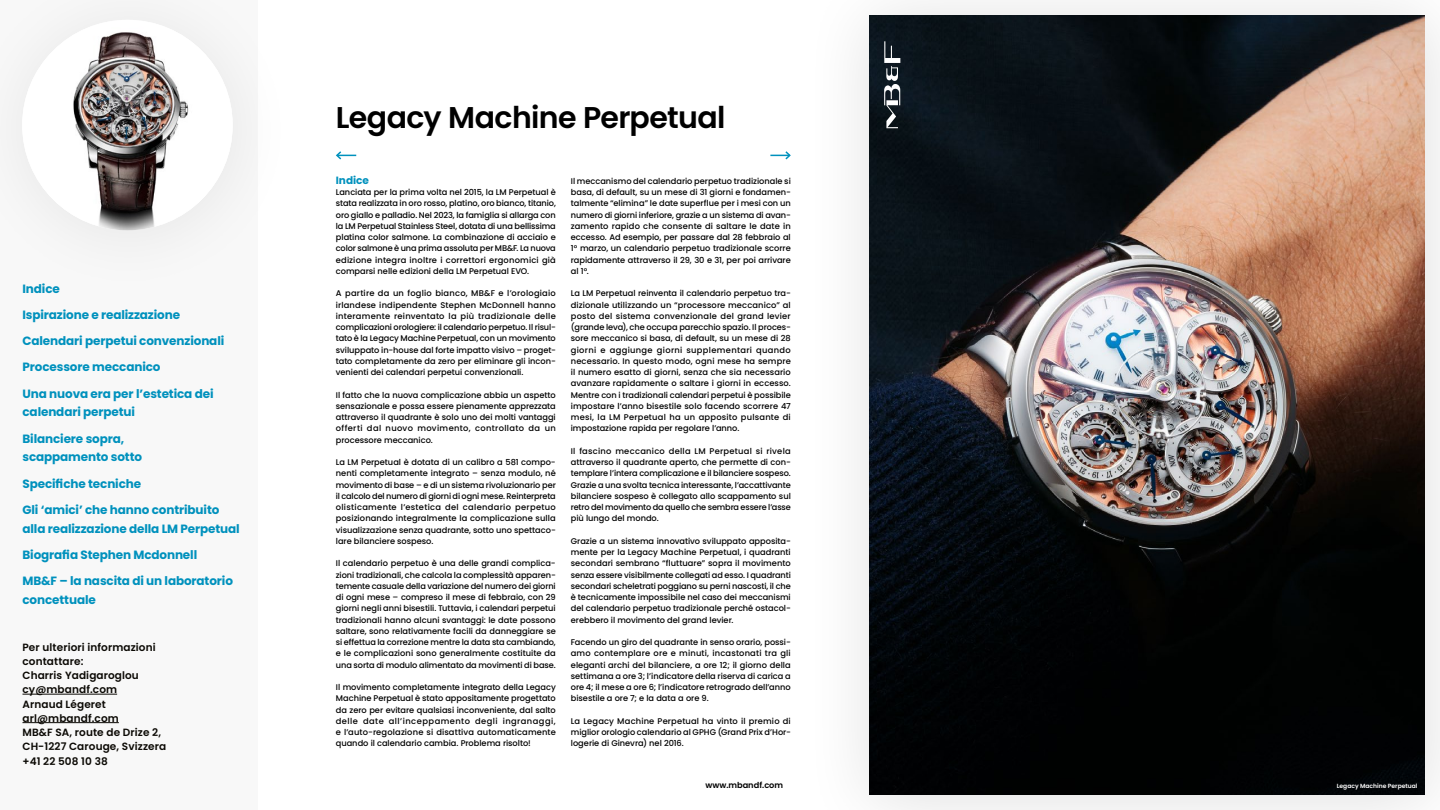
<style>
.page{position:relative;width:1440px;height:810px;background:#fff}
.page>*{position:absolute;margin:0;border:0;box-sizing:border-box;transform-origin:0 0}
.t1{font:600 30px "Poppins";letter-spacing:-.02em;color:#000}
.t2{font:700 12px/26.2px "Poppins";letter-spacing:-.01em;color:#0091bd}
.t3{font:600 10.5px/14.2px "Poppins";letter-spacing:.01em;color:#0b0904}
.t4{font:700 10.5px "Poppins";color:#0091bd}
.t5{font:500 8.25px/11.2px "Poppins";letter-spacing:-.005em;color:#000;text-align:justify}
.t6{font:600 8.25px "Poppins";color:#000}
.t7{font:600 6px "Poppins";color:#fff}
</style>
<div class="page">
<div style="left:0;top:0;width:257px;height:810px;background:#f8f8f8"></div>
<div style="left:0;top:0;width:301px;height:301px;background:#f7f7f7"></div>
<img style="left:22px;top:20px;width:211px;height:210px;border-radius:105px">
<hr style="left:22px;top:694px;width:95px;height:1px;background:#0b0904">
<hr style="left:22px;top:722px;width:97px;height:1px;background:#0b0904">
<svg style="left:336px;top:151px;width:20px;height:9px"></svg>
<svg style="left:770px;top:151px;width:21px;height:9px"></svg>
<svg style="left:857px;top:5px;width:583px;height:805px;background:#494240"></svg>
<h2 class="t2" style="left:22px;top:275px;width:203px">Indice<br>Ispirazione e realizzazione<br>Calendari perpetui convenzionali<br>Processore meccanico<br>Una nuova era per l’estetica dei</h2>
<h2 class="t2" style="left:22px;top:399px;width:114px">calendari perpetui<br>Bilanciere sopra,</h2>
<h2 class="t2" style="left:22px;top:444px;width:198px">scappamento sotto<br>Specifiche tecniche<br>Gli ‘amici’ che hanno contribuito</h2>
<h2 class="t2" style="left:22px;top:515px;width:219px">alla realizzazione della LM Perpetual<br>Biografia Stephen Mcdonnell<br>MB&amp;F – la nascita di un laboratorio</h2>
<h2 class="t2" style="left:22px;top:587px;width:75px">concettuale</h2>
<p class="t3" style="left:22px;top:640px;width:145px">Per ulteriori informazioni contattare:<br>Charris Yadigaroglou cy@mbandf.com<br>Arnaud Légeret arl@mbandf.com<br>MB&amp;F SA, route de Drize 2,<br>CH-1227 Carouge, Svizzera +41 22 508 10 38</p>
<h1 class="t1" style="left:336px;top:100px;width:391px">Legacy Machine Perpetual</h1>
<p class="t4" style="left:336px;top:174px;width:35px">Indice</p>
<p class="t5" style="left:336px;top:187px;width:222px">Lanciata per la prima volta nel 2015, la LM Perpetual è stata realizzata in oro rosso, platino, oro bianco, titanio, oro giallo e palladio. Nel 2023, la famiglia si allarga con la LM Perpetual Stainless Steel, dotata di una bellissima platina color salmone. La combinazione di acciaio e color salmone è una prima assoluta per MB&amp;F. La nuova edizione integra inoltre i correttori ergonomici già comparsi nelle edizioni della LM Perpetual EVO.</p>
<p class="t5" style="left:336px;top:288px;width:222px">A partire da un foglio bianco, MB&amp;F e l’orologiaio irlandese indipendente Stephen McDonnell hanno interamente reinventato la più tradizionale delle complicazioni orologiere: il calendario perpetuo. Il risul&shy;tato è la Legacy Machine Perpetual, con un movimento sviluppato in-house dal forte impatto visivo – proget&shy;tato completamente da zero per eliminare gli incon&shy;venienti dei calendari perpetui convenzionali.</p>
<p class="t5" style="left:336px;top:389px;width:222px">Il fatto che la nuova complicazione abbia un aspetto sensazionale e possa essere pienamente apprezzata attraverso il quadrante è solo uno dei molti vantaggi offerti dal nuovo movimento, controllato da un processore meccanico.</p>
<p class="t5" style="left:336px;top:457px;width:222px">La LM Perpetual è dotata di un calibro a 581 compo&shy;nenti completamente integrato – senza modulo, né movimento di base – e di un sistema rivoluzionario per il calcolo del numero di giorni di ogni mese. Reinterpreta olisticamente l’estetica del calendario perpetuo posizionando integralmente la complicazione sulla visualizzazione senza quadrante, sotto uno spettaco&shy;lare bilanciere sospeso.</p>
<p class="t5" style="left:336px;top:558px;width:222px;text-align:left">Il calendario perpetuo è una delle grandi complica&shy;zioni tradizionali, che calcola la complessità apparen&shy;temente casuale della variazione del numero dei giorni di ogni mese – compreso il mese di febbraio, con 29 giorni negli anni bisestili. Tuttavia, i calendari perpetui tradizionali hanno alcuni svantaggi: le date possono saltare, sono relativamente facili da danneggiare se si effettua la correzione mentre la data sta cambiando, e le complicazioni sono generalmente costituite da una sorta di modulo alimentato da movimenti di base.</p>
<p class="t5" style="left:336px;top:682px;width:222px">Il movimento completamente integrato della Legacy Machine Perpetual è stato appositamente progettato da zero per evitare qualsiasi inconveniente, dal salto delle date all’inceppamento degli ingranaggi, e l’auto-regolazione si disattiva automaticamente quando il calendario cambia. Problema risolto!</p>
<p class="t5" style="left:571px;top:175px;width:222px">Il meccanismo del calendario perpetuo tradizionale si basa, di default, su un mese di 31 giorni e fondamen&shy;talmente “elimina” le date superflue per i mesi con un numero di giorni inferiore, grazie a un sistema di avan&shy;zamento rapido che consente di saltare le date in eccesso. Ad esempio, per passare dal 28 febbraio al 1° marzo, un calendario perpetuo tradizionale scorre rapidamente attraverso il 29, 30 e 31, per poi arrivare al 1°.</p>
<p class="t5" style="left:571px;top:288px;width:222px">La LM Perpetual reinventa il calendario perpetuo tra&shy;dizionale utilizzando un “processore meccanico” al posto del sistema convenzionale del grand levier (grande leva), che occupa parecchio spazio. Il proces&shy;sore meccanico si basa, di default, su un mese di 28 giorni e aggiunge giorni supplementari quando necessario. In questo modo, ogni mese ha sempre il numero esatto di giorni, senza che sia necessario avanzare rapidamente o saltare i giorni in eccesso.<br>Mentre con i tradizionali calendari perpetui è possibile impostare l’anno bisestile solo facendo scorrere 47 mesi, la LM Perpetual ha un apposito pulsante di impostazione rapida per regolare l’anno.</p>
<p class="t5" style="left:571px;top:445px;width:222px">Il fascino meccanico della LM Perpetual si rivela attraverso il quadrante aperto, che permette di con&shy;templare l’intera complicazione e il bilanciere sospeso.<br>Grazie a una svolta tecnica interessante, l’accattivante bilanciere sospeso è collegato allo scappamento sul retro del movimento da quello che sembra essere l’asse più lungo del mondo.</p>
<p class="t5" style="left:571px;top:535px;width:222px">Grazie a un sistema innovativo sviluppato apposita&shy;mente per la Legacy Machine Perpetual, i quadranti secondari sembrano “fluttuare” sopra il movimento senza essere visibilmente collegati ad esso. I quadranti secondari scheletrati poggiano su perni nascosti, il che è tecnicamente impossibile nel caso dei meccanismi del calendario perpetuo tradizionale perché ostacol&shy;erebbero il movimento del grand levier.</p>
<p class="t5" style="left:571px;top:637px;width:222px">Facendo un giro del quadrante in senso orario, possi&shy;amo contemplare ore e minuti, incastonati tra gli eleganti archi del bilanciere, a ore 12; il giorno della settimana a ore 3; l’indicatore della riserva di carica a ore 4; il mese a ore 6; l’indicatore retrogrado dell’anno bisestile a ore 7; e la data a ore 9.</p>
<p class="t5" style="left:571px;top:715px;width:222px">La Legacy Machine Perpetual ha vinto il premio di miglior orologio calendario al GPHG (Grand Prix d’Hor&shy;logerie di Ginevra) nel 2016.</p>
<p class="t6" style="left:705px;top:780px;width:79px">www.mbandf.com</p>
<p class="t7" style="left:1337px;top:782px;width:82px">Legacy Machine Perpetual</p>
</div>
